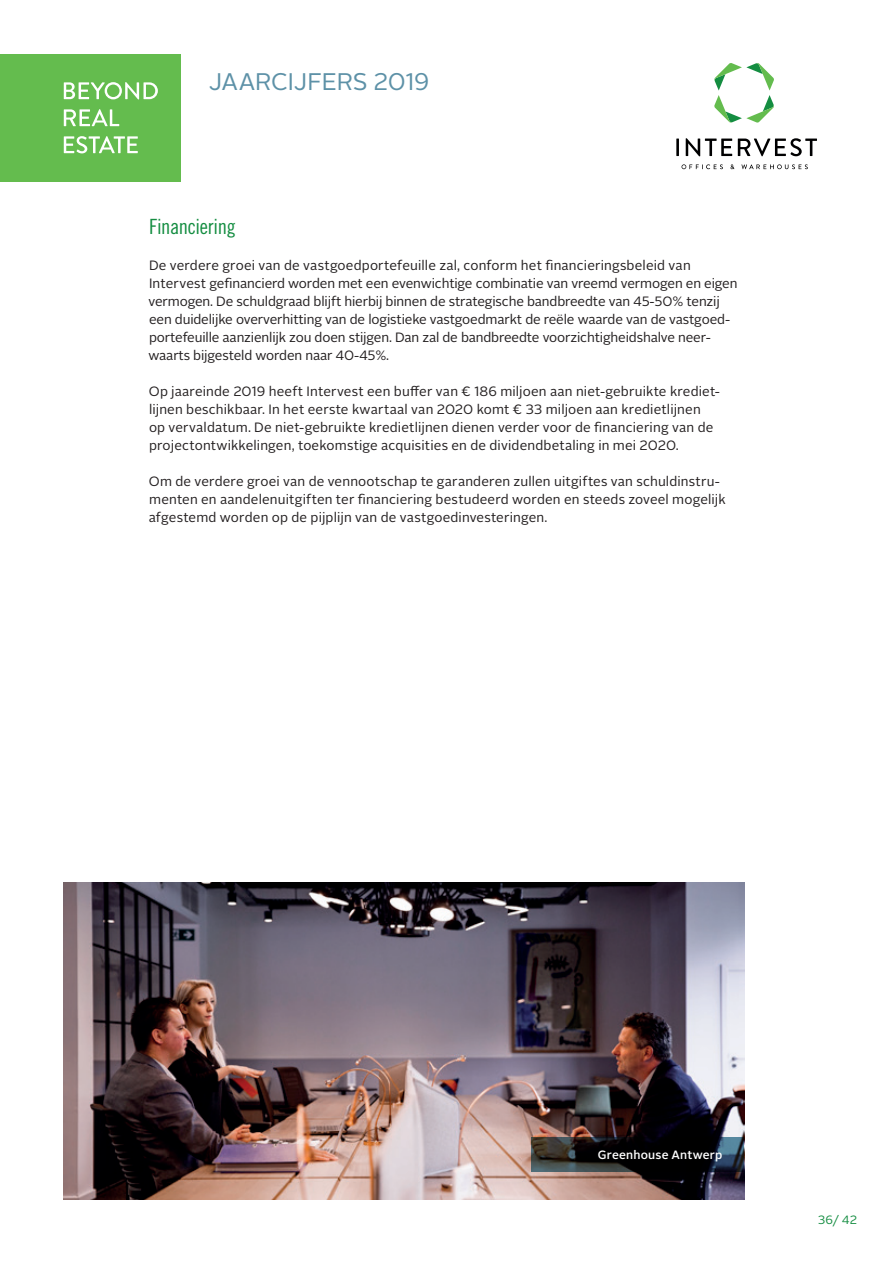
<style>
.page{position:relative;width:893px;height:1263px;background:#fff}
.page>*{position:absolute;margin:0;border:0;box-sizing:border-box;transform-origin:0 0}
.t1{font:24px "Alright Sans";letter-spacing:-.015em;color:#5d91a7}
.t2{font:21px "Trade Gothic LT Std Cn 18";letter-spacing:-.025em;color:#148d41}
.t3{font:13.5px/18px "Alright Sans";letter-spacing:.005em;color:#231f20}
.t4{font:500 12px "Alright Sans";letter-spacing:.015em;color:#fff}
.t5{font:12px "Alright Sans";color:#148d41}
</style>
<div class="page">
<div style="left:0;top:54px;width:181px;height:128px;background:#64bc4e"></div>
<svg style="left:64px;top:136px;width:74px;height:17px"></svg>
<svg style="left:64px;top:109px;width:55px;height:17px"></svg>
<svg style="left:64px;top:82px;width:94px;height:17px"></svg>
<hr style="left:676px;top:139px;width:3px;height:17px;background:#000001">
<svg style="left:686px;top:138px;width:46px;height:18px"></svg>
<svg style="left:738px;top:138px;width:79px;height:18px"></svg>
<svg style="left:681px;top:164px;width:42px;height:5px"></svg>
<svg style="left:730px;top:164px;width:4px;height:5px"></svg>
<svg style="left:741px;top:164px;width:67px;height:5px"></svg>
<svg style="left:714px;top:63px;width:60px;height:60px"></svg>
<img style="left:64px;top:882px;width:680px;height:318px">
<svg style="left:531px;top:1138px;width:213px;height:34px;background:#191d20"></svg>
<h1 class="t1" style="left:209px;top:65px;width:222px">JAARCIJFERS 2019</h1>
<h2 class="t2" style="left:149px;top:214px;width:88px">Financiering</h2>
<p class="t3" style="left:148px;top:257px;width:590px">De verdere groei van de vastgoedportefeuille zal, conform het financieringsbeleid van Intervest gefinancierd worden met een evenwichtige combinatie van vreemd vermogen en eigen vermogen. De schuldgraad blijft hierbij binnen de strategische bandbreedte van 45-50% tenzij een duidelijke oververhitting van de logistieke vastgoedmarkt de reële waarde van de vastgoed&shy;portefeuille aanzienlijk zou doen stijgen. Dan zal de bandbreedte voorzichtigheidshalve neer&shy;waarts bijgesteld worden naar 40-45%.</p>
<p class="t3" style="left:149px;top:383px;width:573px">Op jaareinde 2019 heeft Intervest een buffer van € 186 miljoen aan niet-gebruikte krediet&shy;lijnen beschikbaar. In het eerste kwartaal van 2020 komt € 33 miljoen aan kredietlijnen op vervaldatum. De niet-gebruikte kredietlijnen dienen verder voor de financiering van de projectontwikkelingen, toekomstige acquisities en de dividendbetaling in mei 2020.</p>
<p class="t3" style="left:149px;top:472px;width:578px">Om de verdere groei van de vennootschap te garanderen zullen uitgiftes van schuldinstru&shy;menten en aandelenuitgiften ter financiering bestudeerd worden en steeds zoveel mogelijk afgestemd worden op de pijplijn van de vastgoedinvesteringen.</p>
<p class="t4" style="left:598px;top:1147px;width:126px">Greenhouse Antwerp</p>
<p class="t5" style="left:818px;top:1212px;width:41px">36/ 42</p>
</div>
